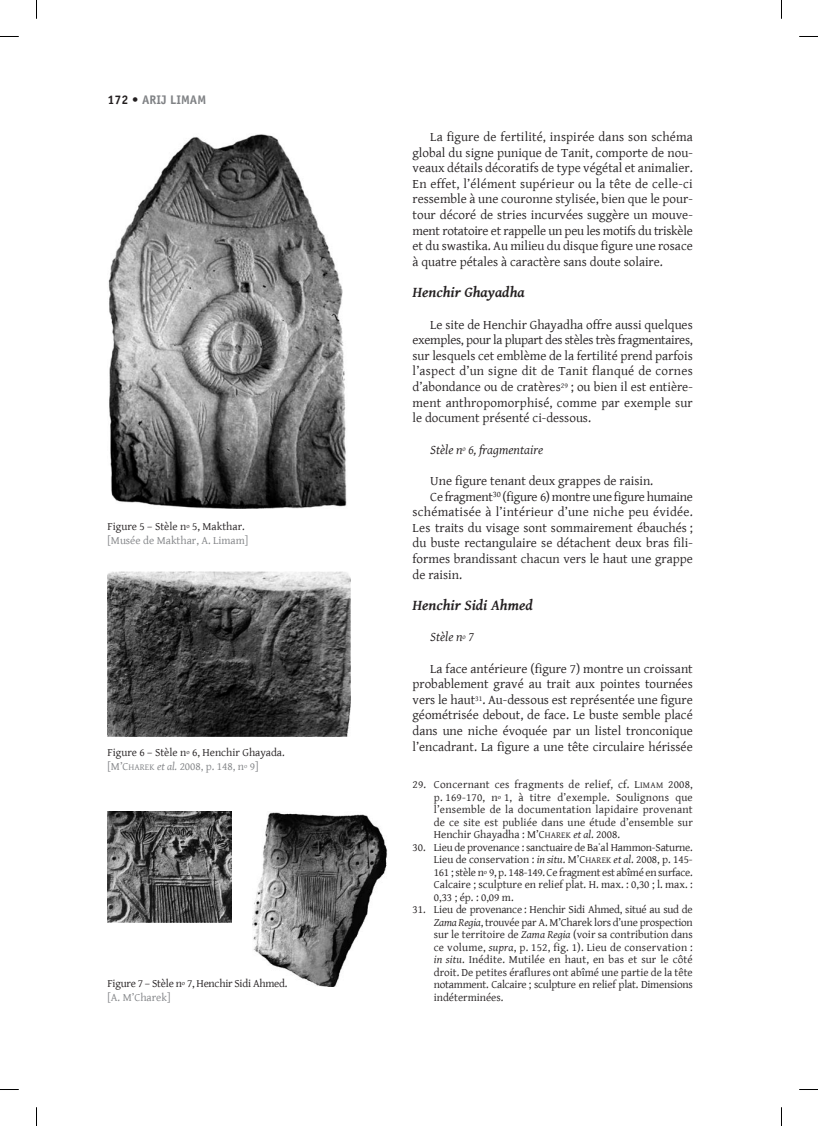
<style>
.page{position:relative;width:818px;height:1126px;background:#fff}
.page>*{position:absolute;margin:0;border:0;box-sizing:border-box;transform-origin:0 0}
.t1{font:italic 700 15px "Gentium Basic";color:#231f20}
.t2{font:13.12px/15.6px "Gentium Basic";color:#231f20;text-align:justify}
.t3{font:13.12px "Gentium Basic";letter-spacing:-.02em;color:#231f20}
.t4{font:13.12px "Gentium Basic";letter-spacing:.02em;color:#231f20}
.t5{font:italic 13.12px "Gentium Basic";color:#231f20}
.t6{font:700 12.5px "Officina Sans";color:#808285}
.t7{font:11.25px/12.5px "Gentium Basic";color:#231f20;text-align:justify}
.t8{font:11.25px/13.8px "Gentium Basic";letter-spacing:-.02em;color:#231f20}
.s1{color:#231f20}
.s2{color:#808285}
.s3{font-family:"Gentium Basic SC800";color:#808285}
.s4{font-family:"Gentium Basic SC800";font-size:9px;color:#808285}
.s5{font-style:italic;color:#808285}
.s6{font-family:"Gentium Basic SC800"}
.s7{font-family:"Gentium Basic SC800";font-size:9px}
.s8{font-style:italic}
.s9{font-family:"Gentium"}
</style>
<div class="page">
<img style="left:108px;top:134px;width:239px;height:374px">
<img style="left:107px;top:572px;width:243px;height:164px">
<img style="left:253px;top:812px;width:134px;height:174px">
<img style="left:107px;top:811px;width:124px;height:111px">
<svg style="left:0;top:36px;width:19px;height:1px"></svg>
<svg style="left:799px;top:36px;width:18px;height:1px"></svg>
<svg style="left:0;top:1089px;width:19px;height:1px"></svg>
<svg style="left:799px;top:1089px;width:18px;height:1px"></svg>
<svg style="left:36px;top:0;width:1px;height:19px"></svg>
<svg style="left:36px;top:1107px;width:1px;height:18px"></svg>
<p class="t6" style="left:107px;top:92px;width:100px"><span class="s1">172 •</span> ARIJ LIMAM</p>
<p class="t7" style="left:107px;top:519px;width:142px;line-height:13.8px">Figure 5 – Stèle n<sup>o</sup> 5, Makthar. <span class="s2">[Musée de Makthar, A. Limam]</span></p>
<p class="t7" style="left:107px;top:745px;width:179px;line-height:13.8px">Figure 6 – Stèle n<sup>o</sup> 6, Henchir Ghayada. <span class="s2">[</span><span class="s3">M’C</span><span class="s4">HAREK</span> <span class="s5">et al.</span> <span class="s2">2008, p. 148, n</span><sup>o</sup> <span class="s2">9]</span></p>
<p class="t8" style="left:107px;top:976px;width:181px">Figure 7 – Stèle n<sup>o</sup> 7, Henchir Sidi Ahmed. <span class="s2">[A. M’Charek]</span></p>
<p class="t2" style="left:412px;top:128px;width:281px;text-indent:18px">La figure de fertilité, inspirée dans son schéma global du signe punique de Tanit, comporte de nou&shy;veaux détails décoratifs de type végétal et animalier.<br>En effet, l’élément supérieur ou la tête de celle-ci ressemble à une couronne stylisée, bien que le pour&shy;tour décoré de stries incurvées suggère un mouve&shy;ment rotatoire et rappelle un peu les motifs du triskèle et du swastika. Au milieu du disque figure une rosace à quatre pétales à caractère sans doute solaire.</p>
<p class="t1" style="left:412px;top:281px;width:114px">Henchir Ghayadha</p>
<p class="t2" style="left:412px;top:316px;width:281px;text-indent:18px">Le site de Henchir Ghayadha offre aussi quelques exemples, pour la plupart des stèles très fragmentaires, sur lesquels cet emblème de la fertilité prend parfois l’aspect d’un signe dit de Tanit flanqué de cornes d’abondance ou de cratères<sup>29</sup> ; ou bien il est entière&shy;ment anthropomorphisé, comme par exemple sur le document présenté ci-dessous.</p>
<p class="t5" style="left:430px;top:439px;width:114px">Stèle n<sup>o</sup> 6, fragmentaire</p>
<p class="t2" style="left:430px;top:472px;width:224px">Une figure tenant deux grappes de raisin.</p>
<p class="t3" style="left:430px;top:486px;width:264px">Ce fragment<sup>30</sup> (figure 6)montreunefigurehumaine</p>
<p class="t4" style="left:412px;top:502px;width:281px">schématisée à l’intérieur d’une niche peu évidée.</p>
<p class="t2" style="left:412px;top:519px;width:281px">Les traits du visage sont sommairement ébauchés ;</p>
<p class="t2" style="left:412px;top:535px;width:281px">du buste rectangulaire se détachent deux bras fili-</p>
<p class="t2" style="left:412px;top:550px;width:281px">formes brandissant chacun vers le haut une grappe</p>
<p class="t2" style="left:412px;top:566px;width:51px">de raisin.</p>
<p class="t1" style="left:412px;top:594px;width:122px">Henchir Sidi Ahmed</p>
<p class="t5" style="left:430px;top:627px;width:45px">Stèle n<sup>o</sup> 7</p>
<p class="t2" style="left:412px;top:660px;width:281px;text-indent:18px">La face antérieure (figure 7) montre un croissant probablement gravé au trait aux pointes tournées vers le haut<sup>31</sup>. Au-dessous est représentée une figure géométrisée debout, de face. Le buste semble placé dans une niche évoquée par un listel tronconique l’encadrant. La figure a une tête circulaire hérissée</p>
<p class="t7" style="left:433px;top:778px;width:260px;text-indent:-21px">29. Concernant ces fragments de relief, cf. <span class="s6">L</span><span class="s7">IMAM</span> 2008, p. 169-170, n<sup>o</sup> 1, à titre d’exemple. Soulignons que l’ensemble de la documentation lapidaire provenant de ce site est publiée dans une étude d’ensemble sur Henchir Ghayadha : <span class="s6">M’C</span><span class="s7">HAREK</span> <span class="s8">et al</span>. 2008.</p>
<p class="t7" style="left:433px;top:840px;width:260px;text-indent:-21px">30. Lieu de provenance : sanctuaire de Ba<span class="s9">ʿ</span>al Hammon-Saturne.<br>Lieu de conservation : <span class="s8">in situ</span>. <span class="s6">M’C</span><span class="s7">HAREK</span> <span class="s8">et al</span>. 2008, p. 145- 161 ; stèle n<sup>o</sup> 9, p. 148-149. Ce fragment est abîmé en surface.<br>Calcaire ; sculpture en relief plat. H. max. : 0,30 ; l. max. :<br>0,33 ; ép. : 0,09 m.</p>
<p class="t7" style="left:433px;top:903px;width:260px;text-indent:-21px">31. Lieu de provenance : Henchir Sidi Ahmed, situé au sud de <span class="s8">Zama Regia</span>, trouvée par A. M’Charek lors d’une prospection sur le territoire de <span class="s8">Zama Regia</span> (voir sa contribution dans ce volume, <span class="s8">supra</span>, p. 152, fig. 1). Lieu de conservation : <span class="s8">in situ</span>. Inédite. Mutilée en haut, en bas et sur le côté droit. De petites éraflures ont abîmé une partie de la tête notamment. Calcaire ; sculpture en relief plat. Dimensions indéterminées.</p>
</div>
